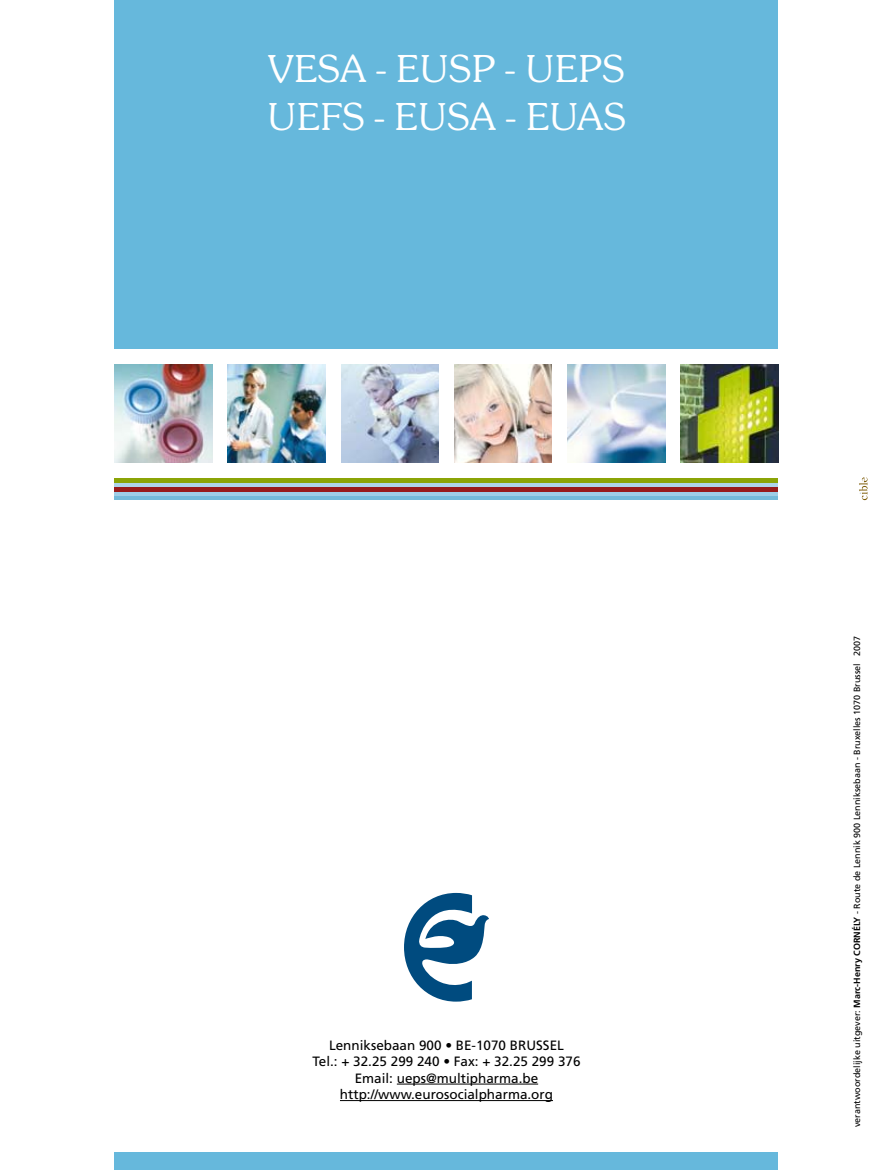
<style>
.page{position:relative;width:893px;height:1170px;background:#fff}
.page>*{position:absolute;margin:0;border:0;box-sizing:border-box;transform-origin:0 0}
.t1{font:300 40.5px/48.6px "Souvenir ITC";color:#fff}
.t2{font:13.5px/16.5px "Frutiger";color:#000;text-align:center}
.t3{font:9px "Frutiger";color:#000}
.s1{font-weight:700}
</style>
<div class="page">
<img style="left:115px;top:365px;width:98px;height:97px">
<img style="left:228px;top:365px;width:98px;height:97px">
<img style="left:341px;top:365px;width:98px;height:97px">
<img style="left:454px;top:365px;width:98px;height:97px">
<img style="left:567px;top:365px;width:98px;height:97px">
<img style="left:680px;top:365px;width:98px;height:97px">
<div style="left:115px;top:0;width:663px;height:349px;background:#66b8dc"></div>
<div style="left:115px;top:478px;width:663px;height:22px;background:linear-gradient(to right,#75bbda,#75bbda)"></div>
<div style="left:115px;top:478px;width:663px;height:17px;background:linear-gradient(to right,#9fcee7,#9fcee7)"></div>
<div style="left:115px;top:478px;width:663px;height:13px;background:#991b1b"></div>
<div style="left:115px;top:478px;width:663px;height:9px;background:#aed5ea"></div>
<div style="left:115px;top:478px;width:663px;height:5px;background:#8ba407"></div>
<div style="left:115px;top:1152px;width:663px;height:17px;background:#66b8dc"></div>
<svg style="left:404px;top:892px;width:85px;height:109px"></svg>
<hr style="left:397px;top:1083px;width:141px;height:1px;background:#000">
<hr style="left:340px;top:1100px;width:213px;height:1px;background:#000">
<svg style="left:859px;top:477px;width:8px;height:23px"></svg>
<h1 class="t1" style="left:267px;top:44px;width:360px">VESA - EUSP - UEPS<br>UEFS - EUSA - EUAS</h1>
<p class="t2" style="left:312px;top:1036px;width:270px">Lenniksebaan 900 • BE-1070 BRUSSEL<br>Tel.: + 32.25 299 240 • Fax: + 32.25 299 376<br>Email: ueps@multipharma.be http://www.eurosocialpharma.org</p>
<p class="t3" style="left:852px;top:1127px;width:493px;rotate:-90deg">verantwoordelijke uitgever: <span class="s1">Marc-Henry CORNÉLY</span> - Route de Lennik 900 Lenniksebaan - Bruxelles 1070 Brussel 2007</p>
</div>
